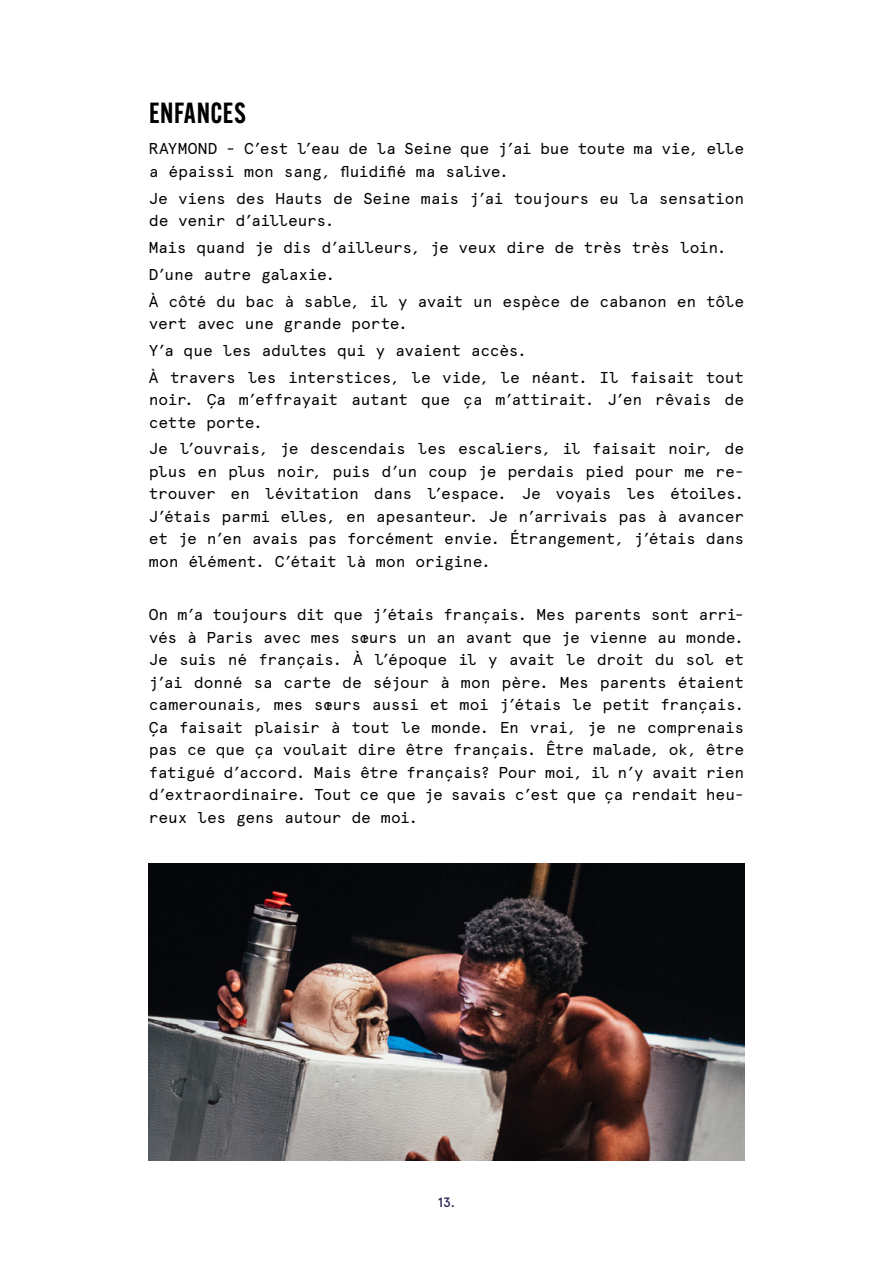
<style>
.page{position:relative;width:893px;height:1263px;background:#fff}
.page>*{position:absolute;margin:0;border:0;box-sizing:border-box;transform-origin:0 0}
.t1{font:600 28.5px "Alternate Gothic Cond ATF";letter-spacing:.025em;color:#000}
.t2{font:15.75px/22.5px "Apercu Pro Mono";letter-spacing:-.02em;color:#000}
.t3{font:500 13.5px "Apercu Pro";color:#272453}
</style>
<div class="page">
<img style="left:149px;top:863px;width:595px;height:298px">
<h1 class="t1" style="left:149px;top:95px;width:98px">ENFANCES</h1>
<p class="t2" style="left:149px;top:137px;width:597px">RAYMOND - C’est l’eau de la Seine que j’ai bue toute ma vie, elle a épaissi mon sang, fluidifié ma salive.</p>
<p class="t2" style="left:149px;top:186px;width:597px">Je viens des Hauts de Seine mais j’ai toujours eu la sensation de venir d’ailleurs.</p>
<p class="t2" style="left:149px;top:233px;width:597px;line-height:26.7px">Mais quand je dis d’ailleurs, je veux dire de très très loin.<br>D’une autre galaxie.<br>À côté du bac à sable, il y avait un espèce de cabanon en tôle</p>
<p class="t2" style="left:149px;top:309px;width:597px;line-height:26.7px">vert avec une grande porte.<br>Y’a que les adultes qui y avaient accès.<br>À travers les interstices, le vide, le néant. Il faisait tout</p>
<p class="t2" style="left:149px;top:387px;width:597px">noir. Ça m’effrayait autant que ça m’attirait. J’en rêvais de cette porte.</p>
<p class="t2" style="left:149px;top:436px;width:597px;text-align:justify">Je l’ouvrais, je descendais les escaliers, il faisait noir, de plus en plus noir, puis d’un coup je perdais pied pour me re&shy;trouver en lévitation dans l’espace. Je voyais les étoiles.<br>J’étais parmi elles, en apesanteur. Je n’arrivais pas à avancer et je n’en avais pas forcément envie. Étrangement, j’étais dans mon élément. C’était là mon origine.</p>
<p class="t2" style="left:149px;top:603px;width:597px;text-align:justify">On m’a toujours dit que j’étais français. Mes parents sont arri&shy;vés à Paris avec mes sœurs un an avant que je vienne au monde.<br>Je suis né français. À l’époque il y avait le droit du sol et j’ai donné sa carte de séjour à mon père. Mes parents étaient camerounais, mes sœurs aussi et moi j’étais le petit français.<br>Ça faisait plaisir à tout le monde. En vrai, je ne comprenais pas ce que ça voulait dire être français. Être malade, ok, être fatigué d’accord. Mais être français? Pour moi, il n’y avait rien d’extraordinaire. Tout ce que je savais c’est que ça rendait heu&shy;reux les gens autour de moi.</p>
<p class="t3" style="left:438px;top:1192px;width:19px">13.</p>
</div>
